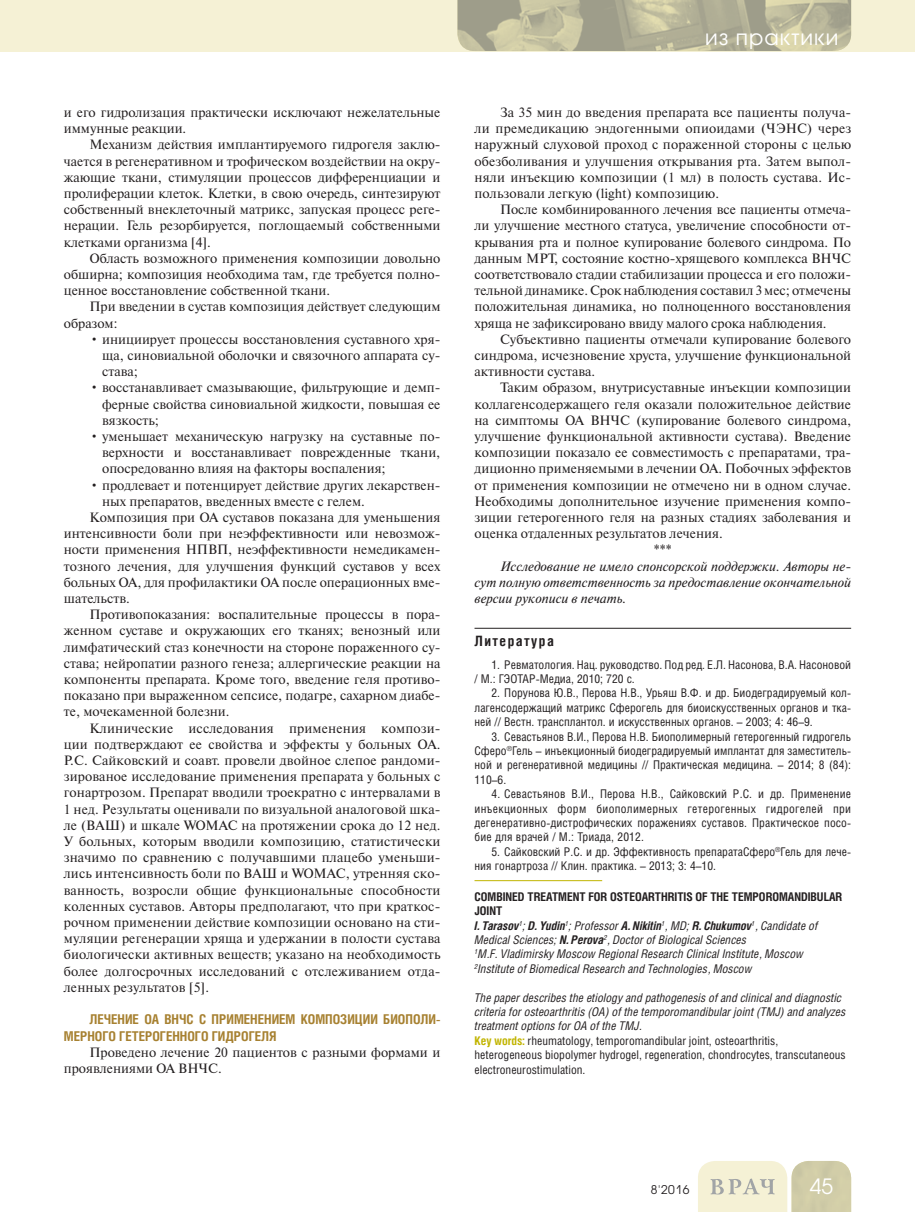
<style>
.page{position:relative;width:915px;height:1212px;background:#fff}
.page>*{position:absolute;margin:0;border:0;box-sizing:border-box;transform-origin:0 0}
.t1{font:21px "Avant Garde Gothic C";letter-spacing:.05em;color:#fff}
.t2{font:700 14.25px "Helios Cond";letter-spacing:.1em;color:#231f20}
.t3{font:13.5px/16.2px "Newton C";color:#231f20;text-align:justify}
.t4{font:italic 13.5px/16.2px "Newton C";color:#231f20;text-align:justify}
.t5{font:700 13.5px/16.2px "Helios Cond";color:#a78131}
.t6{font:12px/14.4px "Helios Cond";color:#231f20;text-align:justify}
.t7{font:italic 12px/14.4px "Helios Cond";color:#231f20}
.t8{font:12px "Avant Garde Gothic C";color:#231f20}
.s1{font-weight:700;font-style:normal}
.s2{font-weight:700}
.s3{font-weight:700;font-style:normal;color:#c1b400}
.s4{font-style:normal}
</style>
<div class="page">
<div style="left:0;top:0;width:914px;height:51px;background:#f5f1d5"></div>
<svg style="left:698px;top:1161px;width:152px;height:51px;background:#e3e0c4"></svg>
<img style="left:457px;top:0;width:393px;height:51px">
<hr style="left:474px;top:628px;width:376px;height:1px;background:#231f20">
<hr style="left:474px;top:880px;width:128px;height:1px;background:#c1b400">
<p class="t3" style="left:64px;top:106px;width:378px">и его гидролизация практически исключают нежелательные иммунные реакции.</p>
<p class="t3" style="left:64px;top:138px;width:378px;text-indent:26px">Механизм действия имплантируемого гидрогеля заклю&shy;чается в регенеративном и трофическом воздействии на окру&shy;жающие ткани, стимуляции процессов дифференциации и пролиферации клеток. Клетки, в свою очередь, синтезируют собственный внеклеточный матрикс, запуская процесс реге&shy;нерации. Гель резорбируется, поглощаемый собственными клетками организма [4].</p>
<p class="t3" style="left:64px;top:251px;width:378px;text-indent:26px">Область возможного применения композиции довольно обширна; композиция необходима там, где требуется полно&shy;ценное восстановление собственной ткани.</p>
<p class="t3" style="left:64px;top:300px;width:378px;text-indent:26px">При введении в сустав композиция действует следующим образом:</p>
<p class="t3" style="left:102px;top:332px;width:340px;text-indent:-13px">• инициирует процессы восстановления суставного хря&shy;ща, синовиальной оболочки и связочного аппарата су&shy;става;</p>
<p class="t3" style="left:102px;top:381px;width:340px;text-indent:-13px">• восстанавливает смазывающие, фильтрующие и демп&shy;ферные свойства синовиальной жидкости, повышая ее вязкость;</p>
<p class="t3" style="left:102px;top:430px;width:340px;text-indent:-13px">• уменьшает механическую нагрузку на суставные по&shy;верхности и восстанавливает поврежденные ткани, опосредованно влияя на факторы воспаления;</p>
<p class="t3" style="left:89px;top:478px;width:352px">• продлевает и потенцирует действие других лекарствен-</p>
<p class="t3" style="left:102px;top:494px;width:264px">ных препаратов, введенных вместе с гелем.</p>
<p class="t3" style="left:89px;top:511px;width:352px">Композиция при ОА суставов показана для уменьшения</p>
<p class="t3" style="left:64px;top:527px;width:378px">интенсивности боли при неэффективности или невозмож-</p>
<p class="t3" style="left:64px;top:543px;width:378px">ности применения НПВП, неэффективности немедикамен-</p>
<p class="t3" style="left:64px;top:559px;width:378px">тозного лечения, для улучшения функций суставов у всех</p>
<p class="t3" style="left:64px;top:575px;width:378px">больных ОА, для профилактики ОА после операционных вме-</p>
<p class="t3" style="left:64px;top:592px;width:67px">шательств.</p>
<p class="t3" style="left:89px;top:608px;width:352px">Противопоказания: воспалительные процессы в пора-</p>
<p class="t3" style="left:64px;top:624px;width:378px">женном суставе и окружающих его тканях; венозный или</p>
<p class="t3" style="left:64px;top:640px;width:378px">лимфатический стаз конечности на стороне пораженного су-</p>
<p class="t3" style="left:64px;top:656px;width:378px">става; нейропатии разного генеза; аллергические реакции на</p>
<p class="t3" style="left:64px;top:673px;width:378px">компоненты препарата. Кроме того, введение геля противо-</p>
<p class="t3" style="left:64px;top:689px;width:378px">показано при выраженном сепсисе, подагре, сахарном диабе-</p>
<p class="t3" style="left:64px;top:705px;width:167px">те, мочекаменной болезни.</p>
<p class="t3" style="left:89px;top:721px;width:352px">Клинические исследования применения компози-</p>
<p class="t3" style="left:64px;top:737px;width:378px">ции подтверждают ее свойства и эффекты у больных ОА.</p>
<p class="t3" style="left:64px;top:754px;width:378px">Р.С. Сайковский и соавт. провели двойное слепое рандоми-</p>
<p class="t3" style="left:64px;top:770px;width:378px">зированое исследование применения препарата у больных с</p>
<p class="t3" style="left:64px;top:786px;width:378px">гонартрозом. Препарат вводили троекратно с интервалами в</p>
<p class="t3" style="left:64px;top:802px;width:378px">1 нед. Результаты оценивали по визуальной аналоговой шка-</p>
<p class="t3" style="left:64px;top:818px;width:378px">ле (ВАШ) и шкале WOMAC на протяжении срока до 12 нед.</p>
<p class="t3" style="left:64px;top:835px;width:378px">У больных, которым вводили композицию, статистически</p>
<p class="t3" style="left:64px;top:851px;width:378px">значимо по сравнению с получавшими плацебо уменьши-</p>
<p class="t3" style="left:64px;top:867px;width:378px">лись интенсивность боли по ВАШ и WOMAC, утренняя ско-</p>
<p class="t3" style="left:64px;top:883px;width:378px">ванность, возросли общие функциональные способности</p>
<p class="t3" style="left:64px;top:899px;width:378px">коленных суставов. Авторы предполагают, что при краткос-</p>
<p class="t3" style="left:64px;top:916px;width:378px">рочном применении действие композиции основано на сти-</p>
<p class="t3" style="left:64px;top:932px;width:378px">муляции регенерации хряща и удержании в полости сустава</p>
<p class="t3" style="left:64px;top:948px;width:378px">биологически активных веществ; указано на необходимость</p>
<p class="t3" style="left:64px;top:964px;width:378px">более долгосрочных исследований с отслеживанием отда-</p>
<p class="t3" style="left:64px;top:980px;width:147px">ленных результатов [5].</p>
<p class="t5" style="left:64px;top:1013px;width:378px;text-indent:26px">ЛЕЧЕНИЕ ОА ВНЧС С ПРИМЕНЕНИЕМ КОМПОЗИЦИИ БИОПОЛИ-<br>МЕРНОГО ГЕТЕРОГЕННОГО ГИДРОГЕЛЯ</p>
<p class="t3" style="left:64px;top:1045px;width:378px;text-indent:26px">Проведено лечение 20 пациентов с разными формами и проявлениями ОА ВНЧС.</p>
<h1 class="t1" style="left:704px;top:27px;width:135px">из практики</h1>
<p class="t3" style="left:474px;top:106px;width:378px;text-indent:26px">За 35 мин до введения препарата все пациенты получа&shy;ли премедикацию эндогенными опиоидами (ЧЭНС) через наружный слуховой проход с пораженной стороны с целью обезболивания и улучшения открывания рта. Затем выпол&shy;няли инъекцию композиции (1 мл) в полость сустава. Ис&shy;пользовали легкую (light) композицию.</p>
<p class="t3" style="left:474px;top:203px;width:378px;text-indent:26px">После комбинированного лечения все пациенты отмеча&shy;ли улучшение местного статуса, увеличение способности от&shy;крывания рта и полное купирование болевого синдрома. По данным МРТ, состояние костно-хрящевого комплекса ВНЧС соответствовало стадии стабилизации процесса и его положи&shy;тельной динамике. Срок наблюдения составил 3 мес; отмечены положительная динамика, но полноценного восстановления хряща не зафиксировано ввиду малого срока наблюдения.</p>
<p class="t3" style="left:474px;top:332px;width:378px;text-indent:26px">Субъективно пациенты отмечали купирование болевого синдрома, исчезновение хруста, улучшение функциональной активности сустава.</p>
<p class="t3" style="left:500px;top:381px;width:352px">Таким образом, внутрисуставные инъекции композиции</p>
<p class="t3" style="left:474px;top:397px;width:378px">коллагенсодержащего геля оказали положительное действие</p>
<p class="t3" style="left:474px;top:413px;width:378px">на симптомы ОА ВНЧС (купирование болевого синдрома,</p>
<p class="t3" style="left:474px;top:430px;width:378px">улучшение функциональной активности сустава). Введение</p>
<p class="t3" style="left:474px;top:446px;width:378px">композиции показало ее совместимость с препаратами, тра-</p>
<p class="t3" style="left:474px;top:462px;width:378px">диционно применяемыми в лечении ОА. Побочных эффектов</p>
<p class="t3" style="left:474px;top:478px;width:378px">от применения композиции не отмечено ни в одном случае.</p>
<p class="t3" style="left:474px;top:494px;width:378px">Необходимы дополнительное изучение применения компо-</p>
<p class="t3" style="left:474px;top:511px;width:378px">зиции гетерогенного геля на разных стадиях заболевания и</p>
<p class="t3" style="left:474px;top:527px;width:250px">оценка отдаленных результатов лечения.</p>
<p class="t3" style="left:653px;top:543px;width:20px">***</p>
<p class="t4" style="left:474px;top:559px;width:378px;text-indent:26px">Исследование не имело спонсорской поддержки. Авторы не&shy;сут полную ответственность за предоставление окончательной версии рукописи в печать.</p>
<p class="t2" style="left:474px;top:635px;width:81px">Литература</p>
<p class="t6" style="left:474px;top:658px;width:378px;text-indent:17px">1. Ревматология. Нац. руководство. Под ред. Е.Л. Насонова, В.А. Насоновой / М.: ГЭОТАР-Медиа, 2010; 720 c.</p>
<p class="t6" style="left:474px;top:687px;width:378px;text-indent:17px">2. Порунова Ю.В., Перова Н.В., Урьяш В.Ф. и др. Биодеградируемый кол&shy;лагенсодержащий матрикс Сферогель для биоискусственных органов и тка&shy;ней // Вестн. трансплантол. и искусственных органов. – 2003; 4: 46–9.</p>
<p class="t6" style="left:474px;top:730px;width:378px;text-indent:17px">3. Севастьянов В.И., Перова Н.В. Биополимерный гетерогенный гидрогель Сферо<sup>®</sup>Гель – инъекционный биодеградируемый имплантат для заместитель&shy;ной и регенеративной медицины // Практическая медицина. – 2014; 8 (84):<br>110–6.</p>
<p class="t6" style="left:474px;top:788px;width:378px;text-indent:17px">4. Севастьянов В.И., Перова Н.В., Сайковский Р.С. и др. Применение инъекционных форм биополимерных гетерогенных гидрогелей при дегенеративно-дистрофических поражениях суставов. Практическое посо&shy;бие для врачей / М.: Триада, 2012.</p>
<p class="t6" style="left:474px;top:845px;width:378px;text-indent:17px">5. Сайковский Р.С. и др. Эффективность препаратаСферо<sup>®</sup>Гель для лече&shy;ния гонартроза // Клин. практика. – 2013; 3: 4–10.</p>
<p class="t7" style="left:474px;top:890px;width:369px"><span class="s1">COMBINED TREATMENT FOR OSTEOARTHRITIS OF THE TEMPOROMANDIBULAR JOINT<br></span><span class="s2">I. Tarasov</span><sup>1</sup>; <span class="s2">D. Yudin</span><sup>1</sup>; Professor <span class="s2">A. Nikitin</span><sup>1</sup>, MD; <span class="s2">R. Chukumov</span><sup>1</sup>, Candidate of Medical Sciences; <span class="s2">N. Perova</span><sup>2</sup>, Doctor of Biological Sciences<br><sup>1</sup>M.F. Vladimirsky Moscow Regional Research Clinical Institute, Moscow <sup>2</sup>Institute of Biomedical Research and Technologies, Moscow</p>
<p class="t7" style="left:474px;top:991px;width:373px">The paper describes the etiology and pathogenesis of and clinical and diagnostic criteria for osteoarthritis (OA) of the temporomandibular joint (TMJ) and analyzes treatment options for OA of the TMJ.<br><span class="s3">Key words:</span> <span class="s4">rheumatology, temporomandibular joint, osteoarthritis, heterogeneous biopolymer hydrogel, regeneration, chondrocytes, transcutaneous electroneurostimulation.</span></p>
<p class="t8" style="left:650px;top:1184px;width:40px">8'2016</p>
<h1 class="t1" style="left:809px;top:1177px;width:25px">45</h1>
</div>
